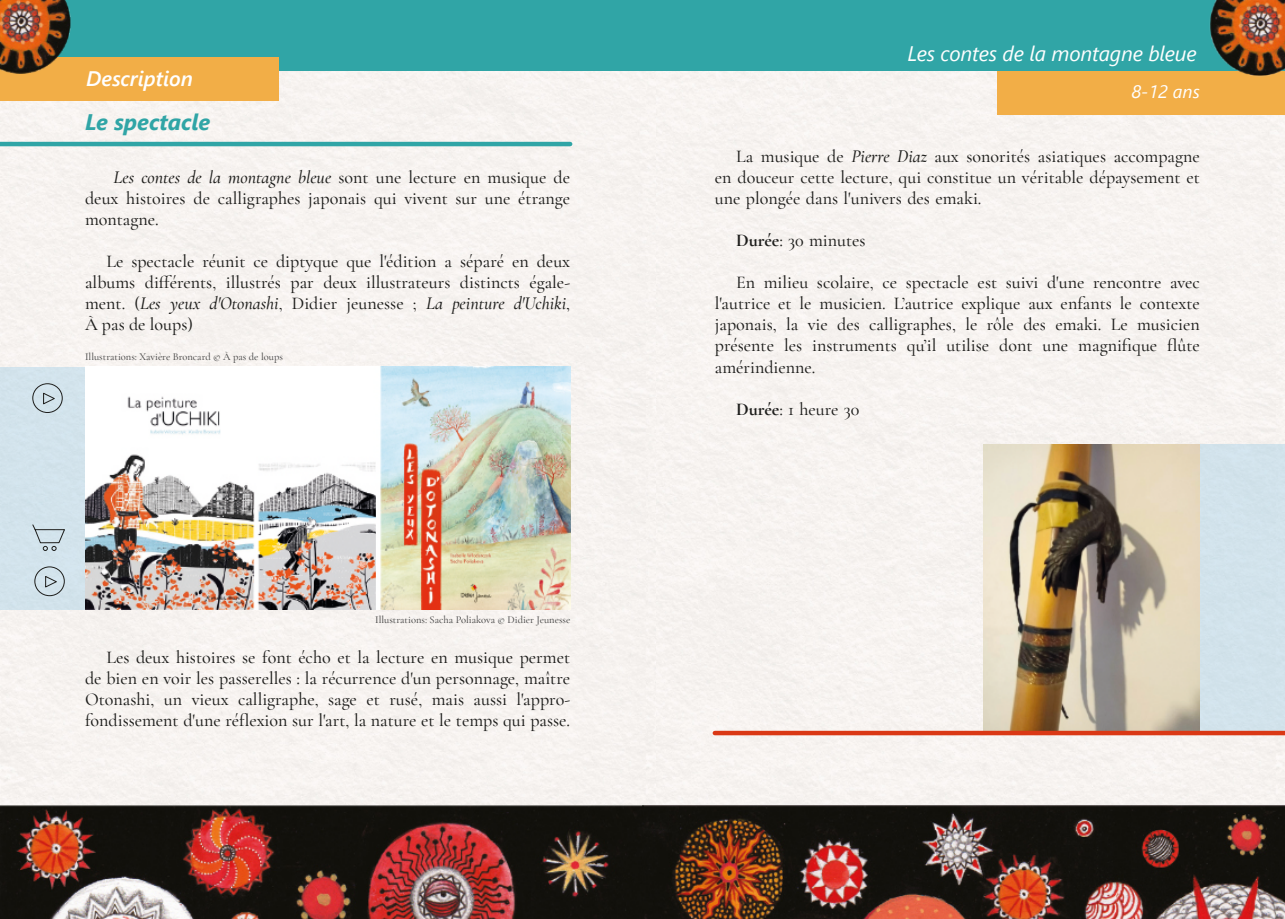
<style>
.page{position:relative;width:1285px;height:919px;background:#fff}
.page>*{position:absolute;margin:0;border:0;box-sizing:border-box;transform-origin:0 0}
.t1{font:italic 700 22.5px "Segoe UI";color:#30a5a6}
.t2{font:italic 21px "Segoe UI";letter-spacing:-.01em;color:#fefefe}
.t3{font:italic 600 21px "Segoe UI";color:#fff}
.t4{font:500 18px/21px "Cormorant Garamond";color:#1d1d1b;text-align:justify}
.t5{font:italic 18px "Segoe UI";color:#fff}
.t6{font:500 10.5px "Cormorant Garamond";color:rgb(51 51 51/.9)}
.s1{font-style:italic}
.s2{font-weight:700}
</style>
<div class="page">
<img style="left:0;top:0;width:1284px;height:918px">
<div style="left:1183px;top:445px;width:101px;height:286px;background:#d2e2eb"></div>
<img style="left:983px;top:445px;width:216px;height:285px">
<div style="left:0;top:367px;width:95px;height:242px;background:#d2e3ec"></div>
<svg style="left:32px;top:524px;width:33px;height:26px"></svg>
<svg style="left:45px;top:576px;width:12px;height:12px"></svg>
<div style="left:35px;top:566px;width:30px;height:30px;border:1px solid #1d1d1b;border-radius:50%"></div>
<img style="left:85px;top:367px;width:485px;height:242px">
<hr style="left:0;top:142px;width:570px;height:4px;background:#30a5a6">
<div style="left:714px;top:730px;width:570px;height:5px;background:#da3815"></div>
<svg style="left:43px;top:392px;width:12px;height:13px"></svg>
<div style="left:32px;top:383px;width:31px;height:30px;border:1px solid #1d1d1b;border-radius:50%"></div>
<p class="t3" style="left:86px;top:71px;width:108px">Description</p>
<p class="t1" style="left:85px;top:114px;width:127px">Le spectacle</p>
<p class="t4" style="left:85px;top:166px;width:486px;text-indent:28px"><span class="s1">Les contes de la montagne bleue</span> sont une lecture en musique de deux histoires de calligraphes japonais qui vivent sur une étrange montagne.</p>
<p class="t4" style="left:85px;top:250px;width:486px;text-indent:21px">Le spectacle réunit ce diptyque que l'édition a séparé en deux albums différents, illustrés par deux illustrateurs distincts égale&shy;ment. (<span class="s1">Les yeux d'Otonashi</span>, Didier jeunesse ; <span class="s1">La peinture d'Uchiki</span>, À pas de loups)</p>
<p class="t6" style="left:85px;top:350px;width:199px">Illustrations: Xavière Broncard © À pas de loups</p>
<p class="t6" style="left:375px;top:613px;width:197px">Illustrations: Sacha Poliakova © Didier Jeunesse</p>
<p class="t4" style="left:85px;top:646px;width:486px;text-indent:21px">Les deux histoires se font écho et la lecture en musique permet de bien en voir les passerelles : la récurrence d'un personnage, maître Otonashi, un vieux calligraphe, sage et rusé, mais aussi l'appro&shy;fondissement d'une réflexion sur l'art, la nature et le temps qui passe.</p>
<p class="t2" style="left:907px;top:45px;width:290px">Les contes de la montagne bleue</p>
<p class="t5" style="left:1131px;top:85px;width:70px">8-12 ans</p>
<p class="t4" style="left:714px;top:146px;width:486px;text-indent:21px">La musique de <span class="s1">Pierre Diaz</span> aux sonorités asiatiques accompagne en douceur cette lecture, qui constitue un véritable dépaysement et une plongée dans l'univers des emaki.</p>
<p class="t4" style="left:736px;top:230px;width:131px"><span class="s2">Durée</span>: 30 minutes</p>
<p class="t4" style="left:714px;top:272px;width:486px;text-indent:21px">En milieu scolaire, ce spectacle est suivi d'une rencontre avec l'autrice et le musicien. L’autrice explique aux enfants le contexte japonais, la vie des calligraphes, le rôle des emaki. Le musicien présente les instruments qu’il utilise dont une magnifique flûte amérindienne.</p>
<p class="t4" style="left:736px;top:398px;width:125px"><span class="s2">Durée</span>: 1 heure 30</p>
</div>
